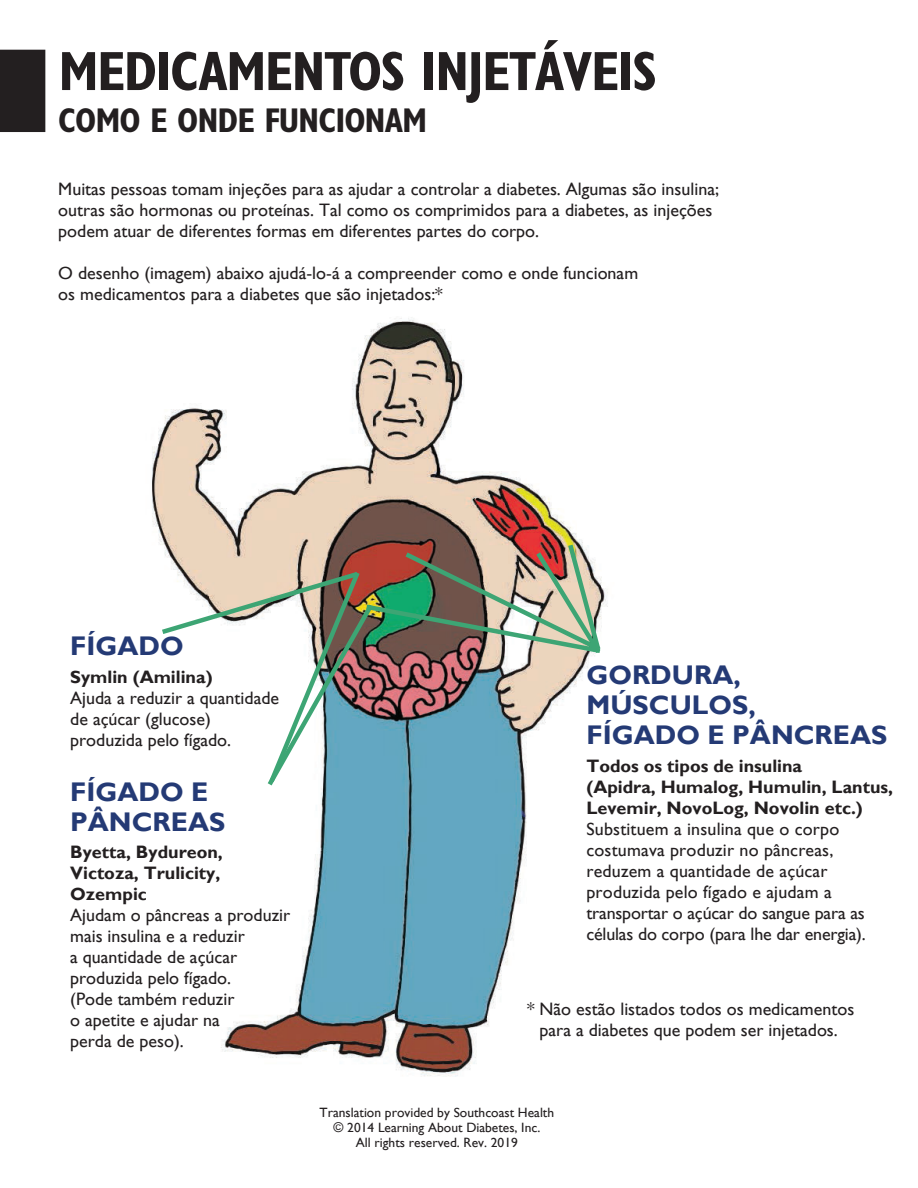
<style>
.page{position:relative;width:918px;height:1188px;background:#fff}
.page>*{position:absolute;margin:0;border:0;box-sizing:border-box;transform-origin:0 0}
.t1{font:700 condensed 55.5px "Gill Sans";letter-spacing:-.03em;color:#231f20}
.t2{font:700 condensed 34.5px "Gill Sans";letter-spacing:-.03em;color:#231f20}
.t3{font:700 27px/30px "Gill Sans";color:#243a75}
.t4{font:18px/21px "Gill Sans";color:#231f20}
.t5{font:700 18px/21px "Gill Sans";color:#231f20}
.t6{font:13.5px/14.9px "Gill Sans";color:#231f20;text-align:center}
</style>
<div class="page">
<img style="left:152px;top:318px;width:456px;height:759px">
<svg style="left:157px;top:540px;width:448px;height:250px"></svg>
<div style="left:0;top:50px;width:45px;height:82px;background:#231f20"></div>
<h1 class="t1" style="left:58px;top:38px;width:600px">MEDICAMENTOS INJETÁVEIS</h1>
<h2 class="t2" style="left:58px;top:100px;width:370px">COMO E ONDE FUNCIONAM</h2>
<p class="t4" style="left:58px;top:180px;width:662px">Muitas pessoas tomam injeções para as ajudar a controlar a diabetes. Algumas são insulina; outras são hormonas ou proteínas. Tal como os comprimidos para a diabetes, as injeções podem atuar de diferentes formas em diferentes partes do corpo.</p>
<p class="t4" style="left:58px;top:264px;width:581px">O desenho (imagem) abaixo ajudá-lo-á a compreender como e onde funcionam os medicamentos para a diabetes que são injetados:*</p>
<h3 class="t3" style="left:70px;top:633px;width:115px">FÍGADO</h3>
<p class="t5" style="left:70px;top:668px;width:144px">Symlin (Amilina)</p>
<p class="t4" style="left:70px;top:689px;width:210px">Ajuda a reduzir a quantidade de açúcar (glucose) produzida pelo fígado.</p>
<h3 class="t3" style="left:70px;top:779px;width:157px">FÍGADO E<br>PÂNCREAS</h3>
<p class="t5" style="left:70px;top:843px;width:154px">Byetta, Bydureon,<br>Victoza, Trulicity,<br>Ozempic</p>
<p class="t4" style="left:70px;top:906px;width:222px">Ajudam o pâncreas a produzir mais insulina e a reduzir<br>a quantidade de açúcar produzida pelo fígado.<br>(Pode também reduzir<br>o apetite e ajudar na<br>perda de peso).</p>
<h3 class="t3" style="left:586px;top:662px;width:302px">GORDURA,<br>MÚSCULOS,<br>FÍGADO E PÂNCREAS</h3>
<p class="t5" style="left:586px;top:757px;width:308px">Todos os tipos de insulina<br>(Apidra, Humalog, Humulin, Lantus,<br>Levemir, NovoLog, Novolin etc.)</p>
<p class="t4" style="left:586px;top:820px;width:281px">Substituem a insulina que o corpo costumava produzir no pâncreas, reduzem a quantidade de açúcar produzida pelo fígado e ajudam a transportar o açúcar do sangue para as células do corpo (para lhe dar energia).</p>
<p class="t4" style="left:527px;top:1000px;width:329px;text-align:center">* Não estão listados todos os medicamentos para a diabetes que podem ser injetados.</p>
<p class="t6" style="left:320px;top:1105px;width:236px">Translation provided by Southcoast Health © 2014 Learning About Diabetes, Inc.<br>All rights reserved. Rev. 2019</p>
</div>
